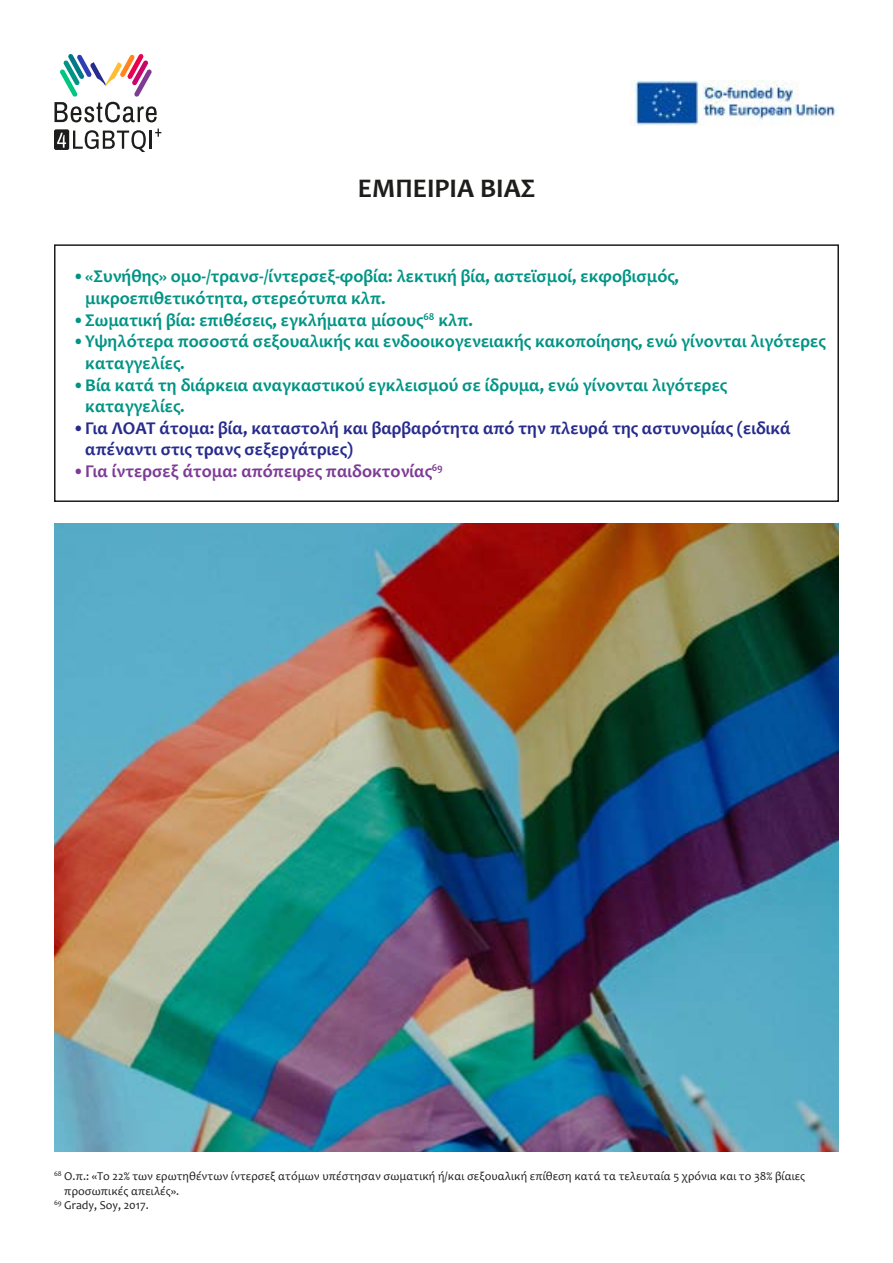
<style>
.page{position:relative;width:893px;height:1263px;background:#fff}
.page>*{position:absolute;margin:0;border:0;box-sizing:border-box;transform-origin:0 0}
.body_Raport{font:700 27px "Candara";color:#1d1d1b}
.t1{font:700 18px/21.6px "Candara";color:#009485}
.t2{font:700 18px/21.6px "Candara";color:#262b8c}
.t3{font:700 18px "Candara";color:#7d3b94}
.body_Raport-2{font:12px/14.4px "Candara";color:#1d1d1b}
</style>
<div class="page">
<img style="left:54px;top:523px;width:785px;height:629px">
<img style="left:631px;top:81px;width:206px;height:44px">
<svg style="left:54px;top:129px;width:107px;height:23px"></svg>
<svg style="left:54px;top:54px;width:103px;height:68px"></svg>
<div style="left:54px;top:244px;width:785px;height:258px;border:2px solid #1d1d1b"></div>
<p class="body_Raport" style="left:358px;top:171px;width:179px">ΕΜΠΕΙΡΙΑ ΒΙΑΣ</p>
<p class="t1" style="left:85px;top:266px;width:595px;text-indent:-13px">•«Συνήθης» ομο-/τρανσ-/ίντερσεξ-φοβία: λεκτική βία, αστεϊσμοί, εκφοβισμός, μικροεπιθετικότητα, στερεότυπα κλπ.</p>
<p class="t1" style="left:73px;top:309px;width:402px">•Σωματική βία: επιθέσεις, εγκλήματα μίσους<sup>68</sup> κλπ.</p>
<p class="t1" style="left:85px;top:330px;width:742px;text-indent:-13px">•Υψηλότερα ποσοστά σεξουαλικής και ενδοοικογενειακής κακοποίησης, ενώ γίνονται λιγότερες καταγγελίες.</p>
<p class="t1" style="left:85px;top:374px;width:643px;text-indent:-13px">•Βία κατά τη διάρκεια αναγκαστικού εγκλεισμού σε ίδρυμα, ενώ γίνονται λιγότερες καταγγελίες.</p>
<p class="t2" style="left:85px;top:417px;width:707px;text-indent:-13px">•Για ΛΟΑΤ άτομα: βία, καταστολή και βαρβαρότητα από την πλευρά της αστυνομίας (ειδικά απέναντι στις τρανς σεξεργάτριες)</p>
<p class="t3" style="left:73px;top:460px;width:372px">•Για ίντερσεξ άτομα: απόπειρες παιδοκτονίας<sup>69</sup></p>
<p class="body_Raport-2" style="left:64px;top:1169px;width:742px;text-indent:-10px"><sup>68</sup> Ό.π.: «Το 22% των ερωτηθέντων ίντερσεξ ατόμων υπέστησαν σωματική ή/και σεξουαλική επίθεση κατά τα τελευταία 5 χρόνια και το 38% βίαιες προσωπικές απειλές».</p>
<p class="body_Raport-2" style="left:54px;top:1198px;width:96px"><sup>69</sup> Grady, Soy, 2017.</p>
</div>
